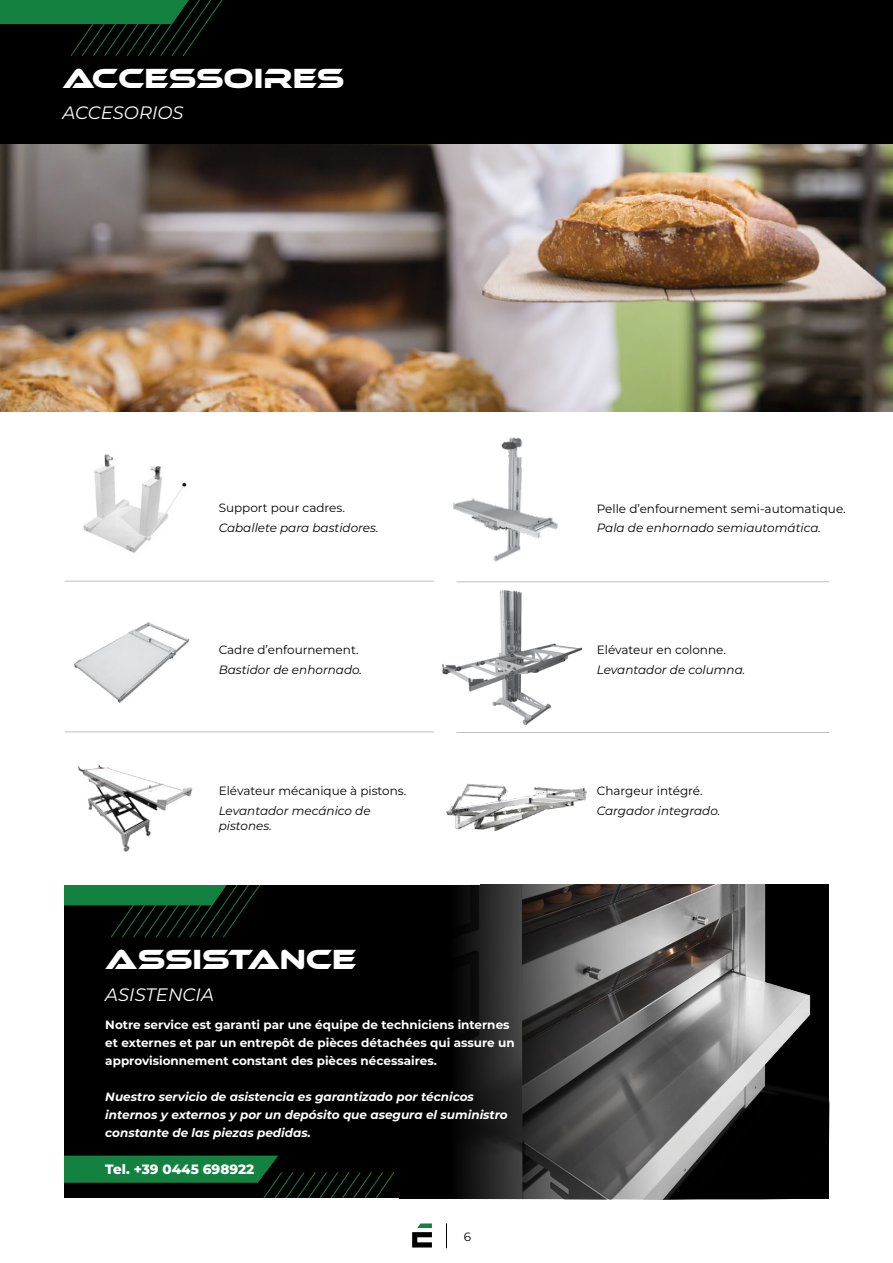
<style>
.page{position:relative;width:893px;height:1263px;background:#fff}
.page>*{position:absolute;margin:0;border:0;box-sizing:border-box;transform-origin:0 0}
.t1{font:28.5px "Ethnocentric Rg";color:#fff}
.t2{font:italic 18px "Montserrat";color:#fff}
.t3{font:800 13.5px "Montserrat";color:#fff}
.t4{font:700 12px/18px "Montserrat";color:#fff}
.t5{font:italic 12px/15px "Montserrat";color:#000}
.t6{font:12px "Montserrat";color:#000}
.t7{font:italic 700 12px/18px "Montserrat";color:#fff}
</style>
<div class="page">
<svg style="left:412px;top:1223px;width:20px;height:24px"></svg>
<svg style="left:446px;top:1223px;width:1px;height:25px"></svg>
<div style="left:64px;top:884px;width:765px;height:315px;background:#000"></div>
<svg style="left:64px;top:884px;width:235px;height:54px"></svg>
<div style="left:0;top:0;width:893px;height:145px;background:#000"></div>
<img style="left:0;top:145px;width:893px;height:266px">
<svg style="left:0;top:0;width:223px;height:56px"></svg>
<img style="left:83px;top:454px;width:104px;height:99px">
<img style="left:74px;top:622px;width:116px;height:81px">
<img style="left:78px;top:764px;width:115px;height:88px">
<img style="left:453px;top:437px;width:105px;height:125px">
<img style="left:443px;top:590px;width:139px;height:135px">
<img style="left:446px;top:783px;width:141px;height:48px">
<hr style="left:65px;top:581px;width:369px;height:1px;background:#bcbec0">
<hr style="left:456px;top:581px;width:373px;height:1px;background:#bcbec0">
<hr style="left:65px;top:731px;width:369px;height:1px;background:#bcbec0">
<hr style="left:456px;top:732px;width:373px;height:1px;background:#bcbec0">
<img style="left:416px;top:884px;width:413px;height:315px">
<svg style="left:64px;top:1155px;width:331px;height:44px"></svg>
<h1 class="t1" style="left:63px;top:61px;width:283px">ACCESSOIRES</h1>
<h2 class="t2" style="left:63px;top:101px;width:123px">ACCESORIOS</h2>
<p class="t6" style="left:219px;top:500px;width:128px">Support pour cadres.</p>
<p class="t5" style="left:219px;top:520px;width:161px">Caballete para bastidores.</p>
<p class="t6" style="left:219px;top:642px;width:141px">Cadre d’enfournement.</p>
<p class="t5" style="left:219px;top:662px;width:145px">Bastidor de enhornado.</p>
<p class="t6" style="left:219px;top:783px;width:189px">Elévateur mécanique à pistons.</p>
<p class="t5" style="left:219px;top:802px;width:153px">Levantador mecánico de pistones.</p>
<h1 class="t1" style="left:105px;top:942px;width:252px">ASSISTANCE</h1>
<h2 class="t2" style="left:105px;top:982px;width:110px">ASISTENCIA</h2>
<p class="t4" style="left:105px;top:1015px;width:411px">Notre service est garanti par une équipe de techniciens internes et externes et par un entrepôt de pièces détachées qui assure un approvisionnement constant des pièces nécessaires.</p>
<p class="t7" style="left:105px;top:1087px;width:404px">Nuestro servicio de asistencia es garantizado por técnicos internos y externos y por un depósito que asegura el suministro constante de las piezas pedidas.</p>
<p class="t3" style="left:105px;top:1159px;width:150px">Tel. +39 0445 698922</p>
<p class="t6" style="left:464px;top:1228px;width:9px">6</p>
<p class="t6" style="left:597px;top:500px;width:250px">Pelle d’enfournement semi-automatique.</p>
<p class="t5" style="left:597px;top:520px;width:226px">Pala de enhornado semiautomática.</p>
<p class="t6" style="left:597px;top:642px;width:131px">Elévateur en colonne.</p>
<p class="t5" style="left:597px;top:662px;width:150px">Levantador de columna.</p>
<p class="t6" style="left:597px;top:783px;width:107px">Chargeur intégré.</p>
<p class="t5" style="left:597px;top:802px;width:125px">Cargador integrado.</p>
</div>
